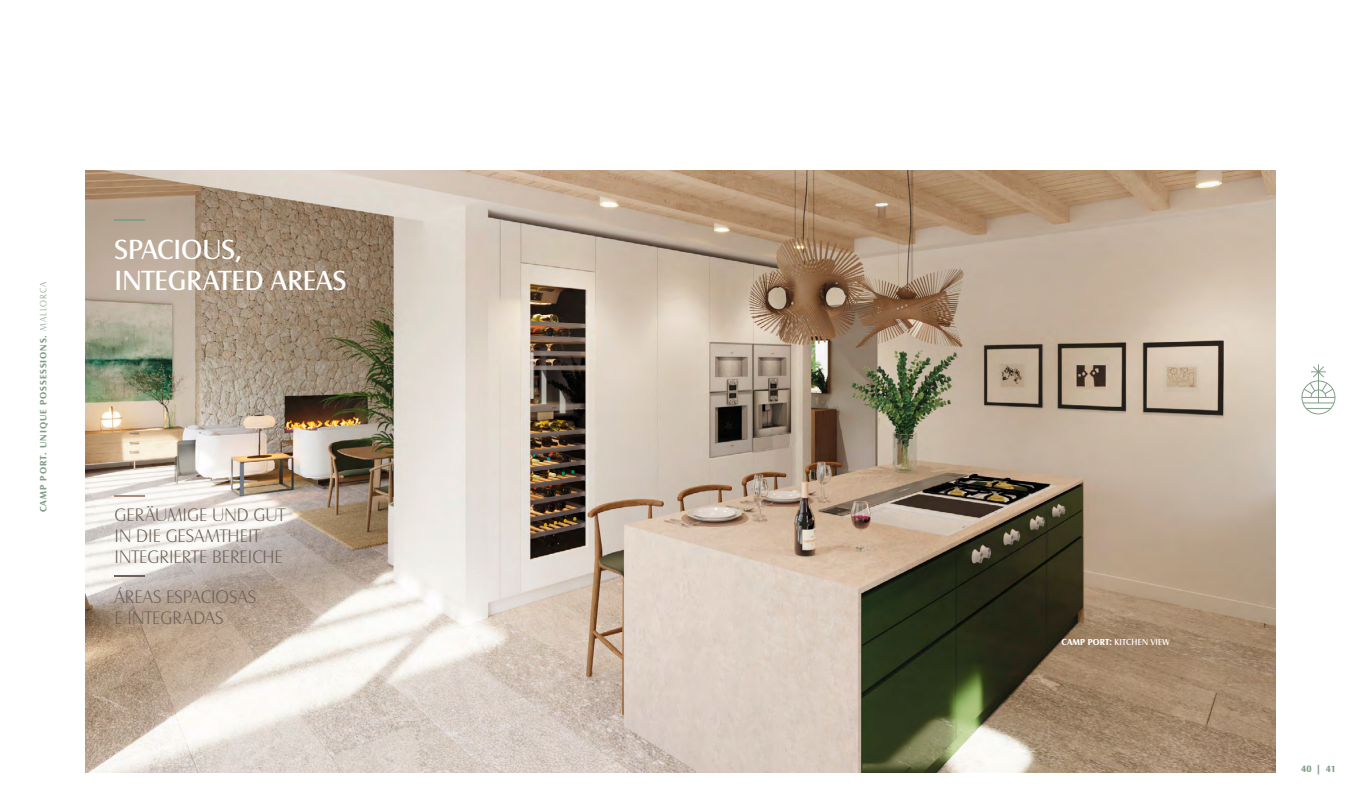
<style>
.page{position:relative;width:1361px;height:794px;background:#fff}
.page>*{position:absolute;margin:0;border:0;box-sizing:border-box;transform-origin:0 0}
.t1{font:28.8px/31px "Castle EF";color:#fff}
.t2{font:300 18.8px "Castle EF";color:#6e6259}
.t3{font:700 9.5px "Castle EF";letter-spacing:.1em;color:#819e87}
.t4{font:9px "Castle EF";letter-spacing:.02em;color:#fff}
.s1{font-weight:300}
.s2{font-weight:700}
</style>
<div class="page">
<svg style="left:1301px;top:364px;width:34px;height:50px"></svg>
<img style="left:85px;top:170px;width:1191px;height:602px">
<hr style="left:115px;top:220px;width:30px;height:1px;background:#819e87">
<hr style="left:115px;top:495px;width:30px;height:1px;background:#ae8a79">
<hr style="left:115px;top:575px;width:30px;height:1px;background:#6e6259">
<p class="t3" style="left:38px;top:512px;width:232px;rotate:-90deg">CAMP PORT. UNIQUE POSSESSIONS. <span class="s1">MALLORCA</span></p>
<p class="t1" style="left:115px;top:235px;width:233px">SPACIOUS,<br>INTEGRATED AREAS</p>
<p class="t2" style="left:115px;top:504px;width:172px">GERÄUMIGE UND GUT</p>
<p class="t2" style="left:115px;top:525px;width:147px">IN DIE GESAMTHEIT</p>
<p class="t2" style="left:115px;top:546px;width:170px">INTEGRIERTE BEREICHE</p>
<p class="t2" style="left:115px;top:586px;width:143px">ÁREAS ESPACIOSAS</p>
<p class="t2" style="left:115px;top:607px;width:110px">E INTEGRADAS</p>
<p class="t4" style="left:1061px;top:636px;width:110px"><span class="s2">CAMP PORT:</span> KITCHEN VIEW</p>
<p class="t3" style="left:1301px;top:763px;width:37px">40 | 41</p>
</div>
